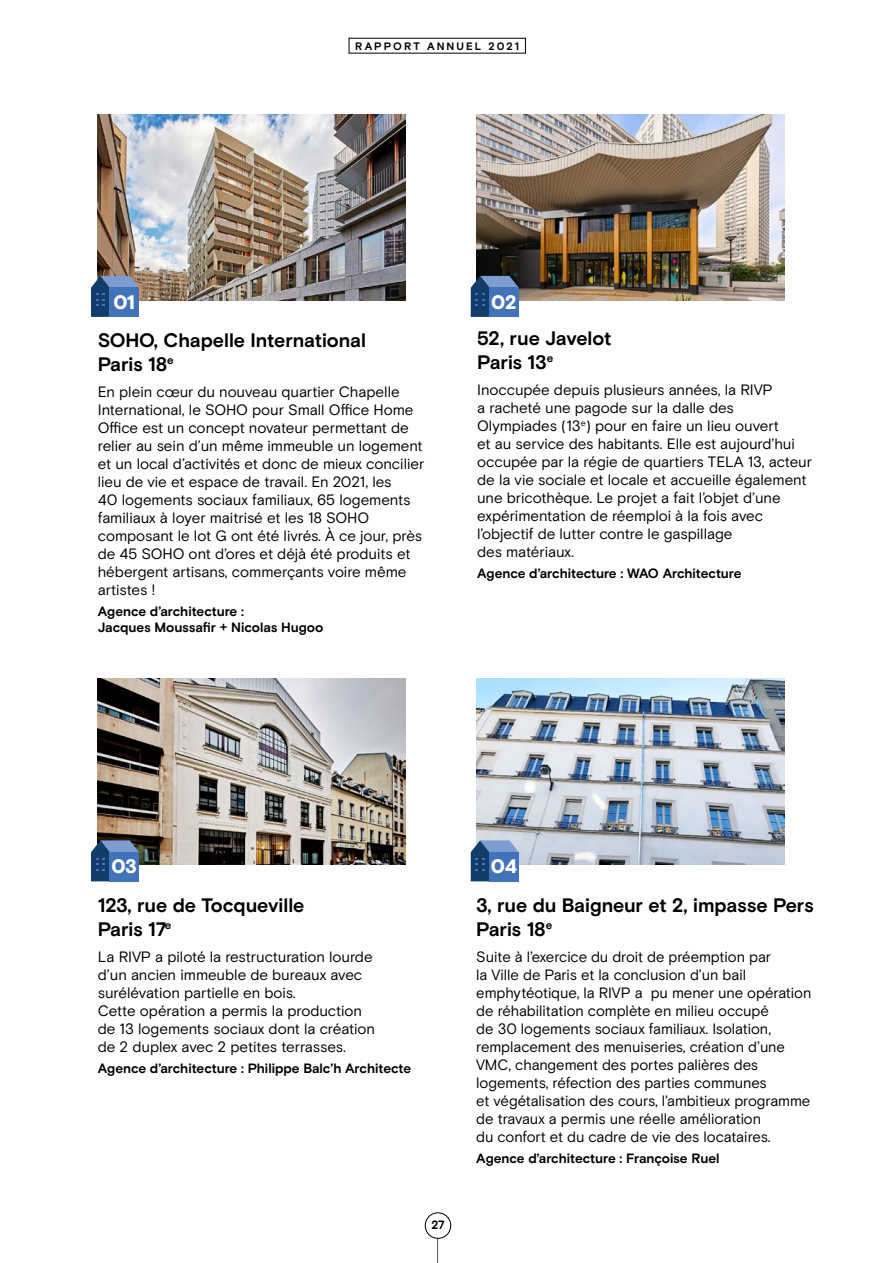
<style>
.page{position:relative;width:893px;height:1263px;background:#fff}
.page>*{position:absolute;margin:0;border:0;box-sizing:border-box;transform-origin:0 0}
.t1{font:700 19.5px/23.4px "Basis Grotesque Pro";letter-spacing:-.01em;color:#000}
.t2{font:900 19.5px "Basis Grotesque Pro";letter-spacing:-.02em;color:#fff}
.t3{font:15px/18px "Basis Grotesque Pro";letter-spacing:-.005em;color:#000}
.t4{font:700 13.5px/16.2px "Basis Grotesque Pro";letter-spacing:-.005em;color:#000}
.t5{font:700 12px "Basis Grotesque Pro";color:#000}
.t6{font:700 10.8px "Basis Grotesque Pro";letter-spacing:.19em;color:#000}
</style>
<div class="page">
<svg style="left:437px;top:1239px;width:1px;height:24px"></svg>
<img style="left:98px;top:115px;width:308px;height:186px">
<img style="left:98px;top:678px;width:308px;height:186px">
<img style="left:476px;top:115px;width:308px;height:186px">
<img style="left:476px;top:678px;width:308px;height:186px">
<svg style="left:91px;top:276px;width:48px;height:41px;background:#446da4"></svg>
<svg style="left:91px;top:840px;width:48px;height:41px;background:#406aa0"></svg>
<svg style="left:471px;top:276px;width:48px;height:41px;background:#3f69a1"></svg>
<svg style="left:471px;top:840px;width:48px;height:41px;background:#4771a9"></svg>
<div style="left:425px;top:1212px;width:26px;height:27px;border:1px solid #000;border-radius:50%"></div>
<h1 class="t2" style="left:113px;top:290px;width:23px">01</h1>
<p class="t6" style="left:355px;top:39px;width:165px">RAPPORT ANNUEL 2021</p>
<h1 class="t2" style="left:491px;top:290px;width:27px">02</h1>
<h1 class="t1" style="left:98px;top:329px;width:270px">SOHO, Chapelle International<br>Paris 18<sup>e</sup></h1>
<p class="t3" style="left:98px;top:383px;width:328px">En plein cœur du nouveau quartier Chapelle International, le SOHO pour Small Office Home Office est un concept novateur permettant de relier au sein d’un même immeuble un logement et un local d’activités et donc de mieux concilier lieu de vie et espace de travail. En 2021, les<br>40 logements sociaux familiaux, 65 logements familiaux à loyer maitrisé et les 18 SOHO composant le lot G ont été livrés. À ce jour, près de 45 SOHO ont d’ores et déjà été produits et hébergent artisans, commerçants voire même artistes !</p>
<p class="t4" style="left:98px;top:603px;width:227px">Agence d’architecture :<br>Jacques Moussafir + Nicolas Hugoo</p>
<h1 class="t1" style="left:477px;top:327px;width:136px">52, rue Javelot<br>Paris 13<sup>e</sup></h1>
<p class="t3" style="left:477px;top:381px;width:336px">Inoccupée depuis plusieurs années, la RIVP<br>a racheté une pagode sur la dalle des Olympiades (13<sup>e</sup>) pour en faire un lieu ouvert<br>et au service des habitants. Elle est aujourd’hui occupée par la régie de quartiers TELA 13, acteur de la vie sociale et locale et accueille également une bricothèque. Le projet a fait l’objet d’une expérimentation de réemploi à la fois avec l’objectif de lutter contre le gaspillage<br>des matériaux.</p>
<p class="t4" style="left:477px;top:565px;width:266px">Agence d’architecture : WAO Architecture</p>
<h1 class="t2" style="left:111px;top:855px;width:27px">03</h1>
<h1 class="t1" style="left:98px;top:895px;width:208px">123, rue de Tocqueville<br>Paris 17<sup>e</sup></h1>
<p class="t3" style="left:98px;top:948px;width:279px">La RIVP a piloté la restructuration lourde d’un ancien immeuble de bureaux avec surélévation partielle en bois.<br>Cette opération a permis la production de 13 logements sociaux dont la création de 2 duplex avec 2 petites terrasses.</p>
<p class="t4" style="left:98px;top:1060px;width:315px">Agence d’architecture : Philippe Balc’h Architecte</p>
<p class="t5" style="left:431px;top:1218px;width:15px">27</p>
<h1 class="t2" style="left:491px;top:855px;width:28px">04</h1>
<h1 class="t1" style="left:476px;top:895px;width:339px">3, rue du Baigneur et 2, impasse Pers<br>Paris 18<sup>e</sup></h1>
<p class="t3" style="left:476px;top:948px;width:337px">Suite à l’exercice du droit de préemption par<br>la Ville de Paris et la conclusion d’un bail emphytéotique, la RIVP a pu mener une opération de réhabilitation complète en milieu occupé<br>de 30 logements sociaux familiaux. Isolation, remplacement des menuiseries, création d’une VMC, changement des portes palières des logements, réfection des parties communes<br>et végétalisation des cours, l’ambitieux programme de travaux a permis une réelle amélioration<br>du confort et du cadre de vie des locataires.</p>
<p class="t4" style="left:476px;top:1150px;width:245px">Agence d’architecture : Françoise Ruel</p>
</div>
